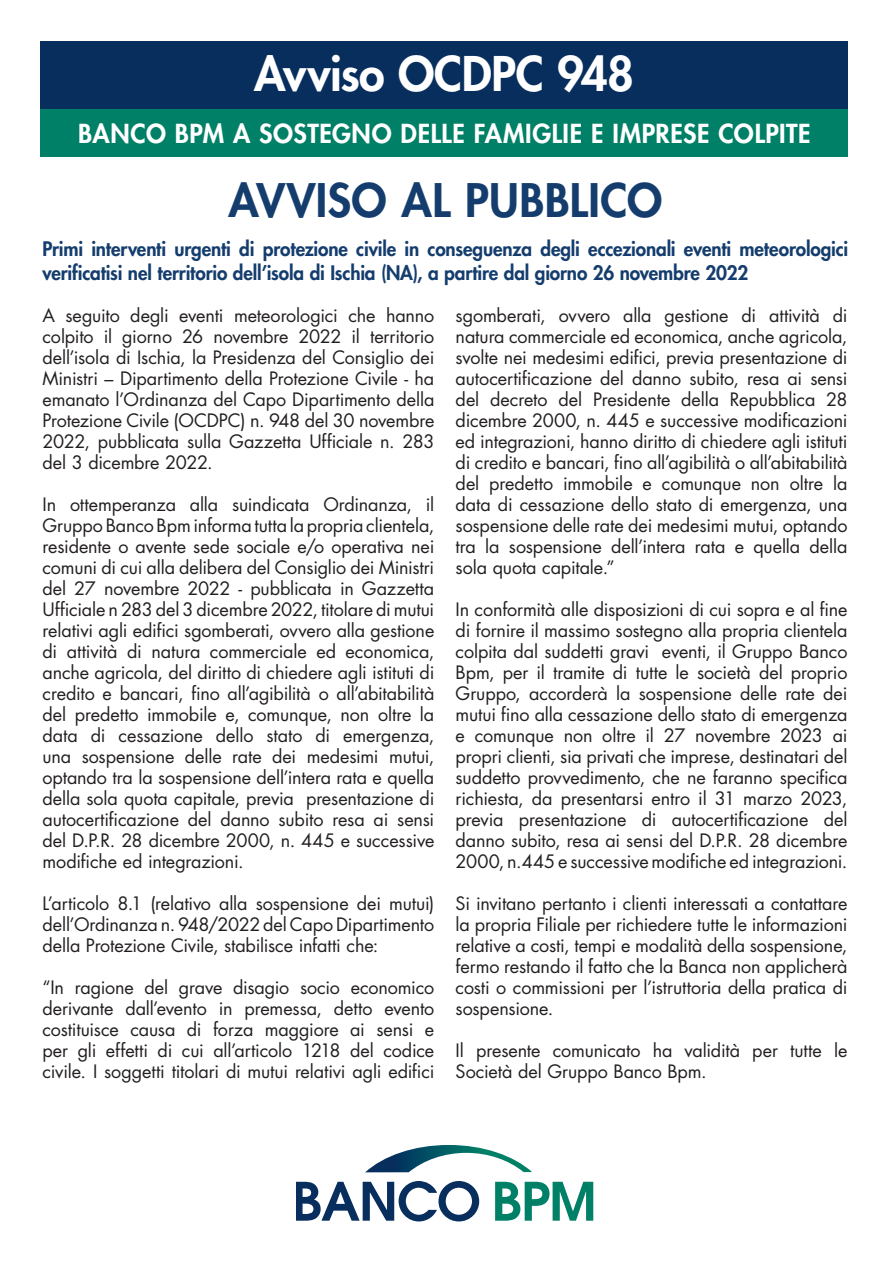
<style>
.page{position:relative;width:893px;height:1263px;background:#fff}
.page>*{position:absolute;margin:0;border:0;box-sizing:border-box;transform-origin:0 0}
.t1{font:800 46.5px "Futura LT";letter-spacing:-.01em;color:#fff}
.t2{font:800 45px "Futura LT";letter-spacing:.01em;color:#143d6e}
.t3{font:800 25.5px "Futura LT";letter-spacing:.02em;color:#fff}
.t4{font:800 19.5px/23.4px "Futura LT";letter-spacing:-.01em;color:#143d6e}
.t5{font:18px/21px "Futura";letter-spacing:-.005em;color:#231f20;text-align:justify}
</style>
<div class="page">
<div style="left:40px;top:42px;width:808px;height:112px;background:#082e5e"></div>
<div style="left:40px;top:110px;width:808px;height:47px;background:#008066"></div>
<svg style="left:296px;top:1181px;width:183px;height:40px"></svg>
<svg style="left:495px;top:1182px;width:98px;height:39px"></svg>
<svg style="left:365px;top:1145px;width:167px;height:27px"></svg>
<p class="t1" style="left:254px;top:43px;width:381px">Avviso OCDPC 948</p>
<p class="t3" style="left:78px;top:117px;width:734px">BANCO BPM A SOSTEGNO DELLE FAMIGLIE E IMPRESE COLPITE</p>
<p class="t2" style="left:228px;top:171px;width:436px">AVVISO AL PUBBLICO</p>
<p class="t4" style="left:43px;top:237px;width:807px">Primi interventi urgenti di protezione civile in conseguenza degli eccezionali eventi meteorologici verificatisi nel territorio dell’isola di Ischia (NA), a partire dal giorno 26 novembre 2022</p>
<p class="t5" style="left:43px;top:305px;width:393px">A seguito degli eventi meteorologici che hanno colpito il giorno 26 novembre 2022 il territorio dell’isola di Ischia, la Presidenza del Consiglio dei Ministri – Dipartimento della Protezione Civile - ha emanato l’Ordinanza del Capo Dipartimento della Protezione Civile (OCDPC) n. 948 del 30 novembre 2022, pubblicata sulla Gazzetta Ufficiale n. 283 del 3 dicembre 2022.</p>
<p class="t5" style="left:43px;top:494px;width:393px">In ottemperanza alla suindicata Ordinanza, il Gruppo Banco Bpm informa tutta la propria clientela, residente o avente sede sociale e/o operativa nei comuni di cui alla delibera del Consiglio dei Ministri del 27 novembre 2022 - pubblicata in Gazzetta Ufficiale n 283 del 3 dicembre 2022, titolare di mutui relativi agli edifici sgomberati, ovvero alla gestione di attività di natura commerciale ed economica, anche agricola, del diritto di chiedere agli istituti di credito e bancari, fino all’agibilità o all’abitabilità del predetto immobile e, comunque, non oltre la data di cessazione dello stato di emergenza, una sospensione delle rate dei medesimi mutui, optando tra la sospensione dell’intera rata e quella della sola quota capitale, previa presentazione di autocertificazione del danno subito resa ai sensi del D.P.R. 28 dicembre 2000, n. 445 e successive modifiche ed integrazioni.</p>
<p class="t5" style="left:43px;top:893px;width:393px">L’articolo 8.1 (relativo alla sospensione dei mutui) dell’Ordinanza n. 948/2022 del Capo Dipartimento della Protezione Civile, stabilisce infatti che:</p>
<p class="t5" style="left:43px;top:977px;width:393px">“In ragione del grave disagio socio economico derivante dall’evento in premessa, detto evento costituisce causa di forza maggiore ai sensi e per gli effetti di cui all’articolo 1218 del codice civile. I soggetti titolari di mutui relativi agli edifici</p>
<p class="t5" style="left:456px;top:305px;width:393px">sgomberati, ovvero alla gestione di attività di natura commerciale ed economica, anche agricola, svolte nei medesimi edifici, previa presentazione di autocertificazione del danno subito, resa ai sensi del decreto del Presidente della Repubblica 28 dicembre 2000, n. 445 e successive modificazioni ed integrazioni, hanno diritto di chiedere agli istituti di credito e bancari, fino all’agibilità o all’abitabilità del predetto immobile e comunque non oltre la data di cessazione dello stato di emergenza, una sospensione delle rate dei medesimi mutui, optando tra la sospensione dell’intera rata e quella della sola quota capitale.”</p>
<p class="t5" style="left:456px;top:599px;width:393px">In conformità alle disposizioni di cui sopra e al fine di fornire il massimo sostegno alla propria clientela colpita dal suddetti gravi eventi, il Gruppo Banco Bpm, per il tramite di tutte le società del proprio Gruppo, accorderà la sospensione delle rate dei mutui fino alla cessazione dello stato di emergenza e comunque non oltre il 27 novembre 2023 ai propri clienti, sia privati che imprese, destinatari del suddetto provvedimento, che ne faranno specifica richiesta, da presentarsi entro il 31 marzo 2023, previa presentazione di autocertificazione del danno subito, resa ai sensi del D.P.R. 28 dicembre 2000, n.445 e successive modifiche ed integrazioni.</p>
<p class="t5" style="left:456px;top:893px;width:393px">Si invitano pertanto i clienti interessati a contattare la propria Filiale per richiedere tutte le informazioni relative a costi, tempi e modalità della sospensione, fermo restando il fatto che la Banca non applicherà costi o commissioni per l’istruttoria della pratica di sospensione.</p>
<p class="t5" style="left:456px;top:1040px;width:393px">Il presente comunicato ha validità per tutte le<br>Società del Gruppo Banco Bpm.</p>
</div>
